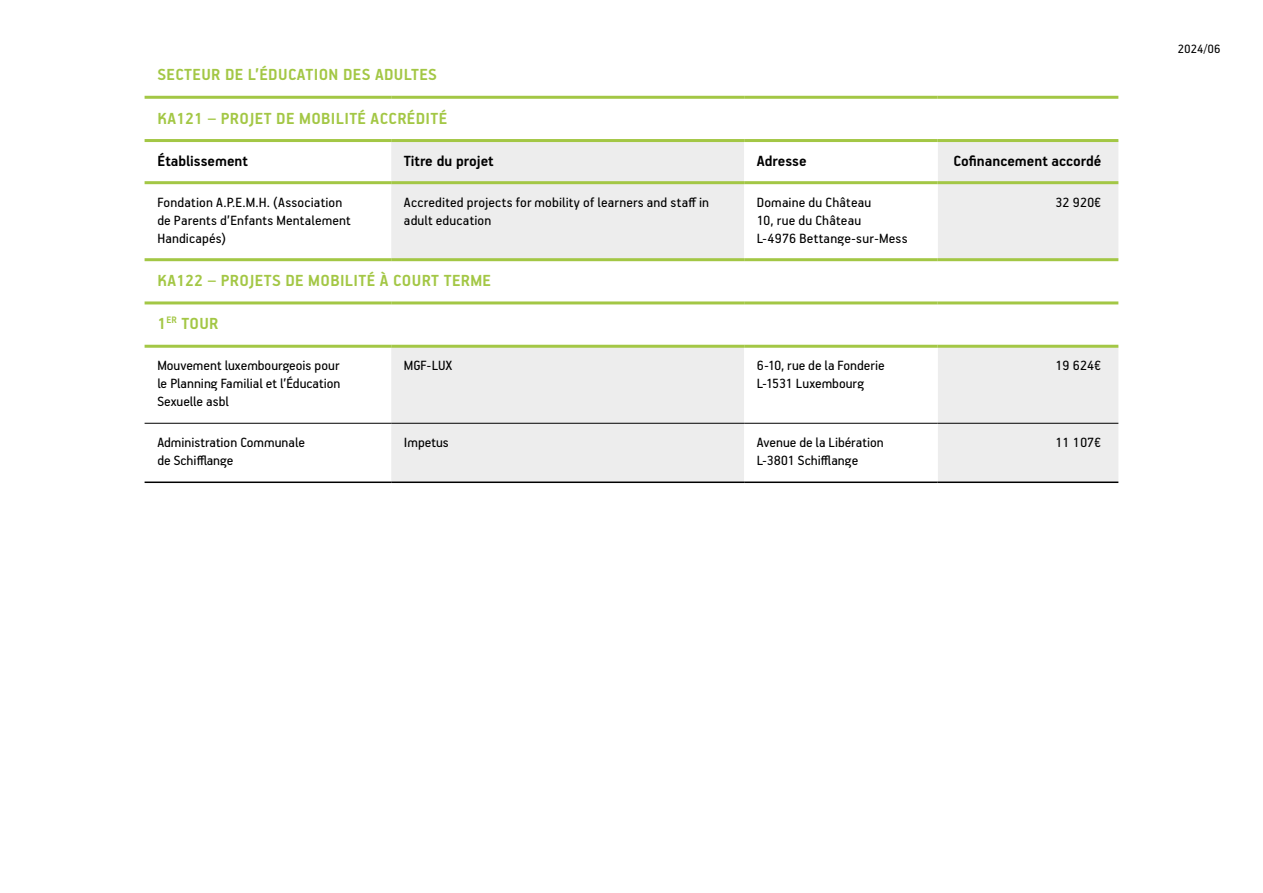
<style>
.page{position:relative;width:1263px;height:893px;background:#fff}
.page>*{position:absolute;margin:0;border:0;box-sizing:border-box;transform-origin:0 0}
.t1{font:700 18px "PF Handbook Pro";letter-spacing:.02em;color:#a3c745}
.t2{font:700 16.5px "PF Handbook Pro";color:#000}
.t3{font:15px/18px "PF Handbook Pro";letter-spacing:.005em;color:#000}
.t4{font:13.5px "PF Handbook Pro";color:#000}
</style>
<div class="page">
<svg style="left:391px;top:142px;width:727px;height:339px;fill:#ededed"></svg>
<svg style="left:744px;top:142px;width:194px;height:339px"></svg>
<hr style="left:145px;top:96px;width:246px;height:3px;background:#a3c745">
<hr style="left:391px;top:96px;width:353px;height:3px;background:#a3c745">
<hr style="left:744px;top:96px;width:194px;height:3px;background:#a3c745">
<hr style="left:938px;top:96px;width:180px;height:3px;background:#a3c745">
<hr style="left:145px;top:139px;width:246px;height:3px;background:#a3c745">
<hr style="left:391px;top:139px;width:353px;height:3px;background:#a3c745">
<hr style="left:744px;top:139px;width:194px;height:3px;background:#a3c745">
<hr style="left:938px;top:139px;width:180px;height:3px;background:#a3c745">
<hr style="left:145px;top:258px;width:246px;height:3px;background:#a3c745">
<hr style="left:391px;top:258px;width:353px;height:3px;background:#a3c745">
<hr style="left:744px;top:258px;width:194px;height:3px;background:#a3c745">
<hr style="left:938px;top:258px;width:180px;height:3px;background:#a3c745">
<hr style="left:145px;top:181px;width:246px;height:3px;background:#a3c745">
<hr style="left:391px;top:181px;width:353px;height:3px;background:#a3c745">
<hr style="left:744px;top:181px;width:194px;height:3px;background:#a3c745">
<hr style="left:938px;top:181px;width:180px;height:3px;background:#a3c745">
<hr style="left:145px;top:481px;width:246px;height:2px;background:#000">
<hr style="left:391px;top:481px;width:353px;height:2px;background:#000">
<hr style="left:744px;top:481px;width:194px;height:2px;background:#000">
<hr style="left:938px;top:481px;width:180px;height:2px;background:#000">
<hr style="left:145px;top:345px;width:246px;height:3px;background:#a3c745">
<hr style="left:391px;top:345px;width:353px;height:3px;background:#a3c745">
<hr style="left:744px;top:345px;width:194px;height:3px;background:#a3c745">
<hr style="left:938px;top:345px;width:180px;height:3px;background:#a3c745">
<hr style="left:145px;top:301px;width:246px;height:3px;background:#a3c745">
<hr style="left:391px;top:301px;width:353px;height:3px;background:#a3c745">
<hr style="left:744px;top:301px;width:194px;height:3px;background:#a3c745">
<hr style="left:938px;top:301px;width:180px;height:3px;background:#a3c745">
<hr style="left:145px;top:423px;width:246px;height:1px;background:#000">
<hr style="left:391px;top:423px;width:353px;height:1px;background:#000">
<hr style="left:744px;top:423px;width:194px;height:1px;background:#000">
<hr style="left:938px;top:423px;width:180px;height:1px;background:#000">
<p class="t1" style="left:158px;top:64px;width:281px">SECTEUR DE L’ÉDUCATION DES ADULTES</p>
<p class="t1" style="left:158px;top:107px;width:291px">KA121 – PROJET DE MOBILITÉ ACCRÉDITÉ</p>
<p class="t2" style="left:157px;top:151px;width:92px">Établissement</p>
<p class="t2" style="left:404px;top:151px;width:91px">Titre du projet</p>
<p class="t2" style="left:757px;top:151px;width:51px">Adresse</p>
<p class="t2" style="left:953px;top:151px;width:149px">Cofinancement accordé</p>
<p class="t3" style="left:157px;top:193px;width:195px">Fondation A.P.E.M.H. (Association de Parents d’Enfants Mentalement<br>Handicapés)</p>
<p class="t3" style="left:404px;top:193px;width:307px">Accredited projects for mobility of learners and staff in adult education</p>
<p class="t3" style="left:757px;top:193px;width:116px">Domaine du Château</p>
<p class="t3" style="left:1055px;top:193px;width:47px">32 920€</p>
<p class="t3" style="left:757px;top:211px;width:106px">10, rue du Château</p>
<p class="t3" style="left:757px;top:229px;width:152px">L-4976 Bettange-sur-Mess</p>
<p class="t1" style="left:158px;top:270px;width:335px">KA122 – PROJETS DE MOBILITÉ À COURT TERME</p>
<p class="t1" style="left:157px;top:313px;width:63px">1<sup>ER</sup> TOUR</p>
<p class="t3" style="left:157px;top:356px;width:185px;text-align:justify">Mouvement luxembourgeois pour le Planning Familial et l’Éducation Sexuelle asbl</p>
<p class="t3" style="left:404px;top:356px;width:50px">MGF-LUX</p>
<p class="t3" style="left:757px;top:356px;width:129px">6-10, rue de la Fonderie<br>L-1531 Luxembourg</p>
<p class="t3" style="left:1055px;top:356px;width:47px">19 624€</p>
<p class="t3" style="left:157px;top:433px;width:149px">Administration Communale de Schifflange</p>
<p class="t3" style="left:404px;top:433px;width:46px">Impetus</p>
<p class="t3" style="left:757px;top:433px;width:128px">Avenue de la Libération<br>L-3801 Schifflange</p>
<p class="t3" style="left:1055px;top:433px;width:47px">11 107€</p>
<p class="t4" style="left:1178px;top:40px;width:44px">2024/06</p>
</div>
